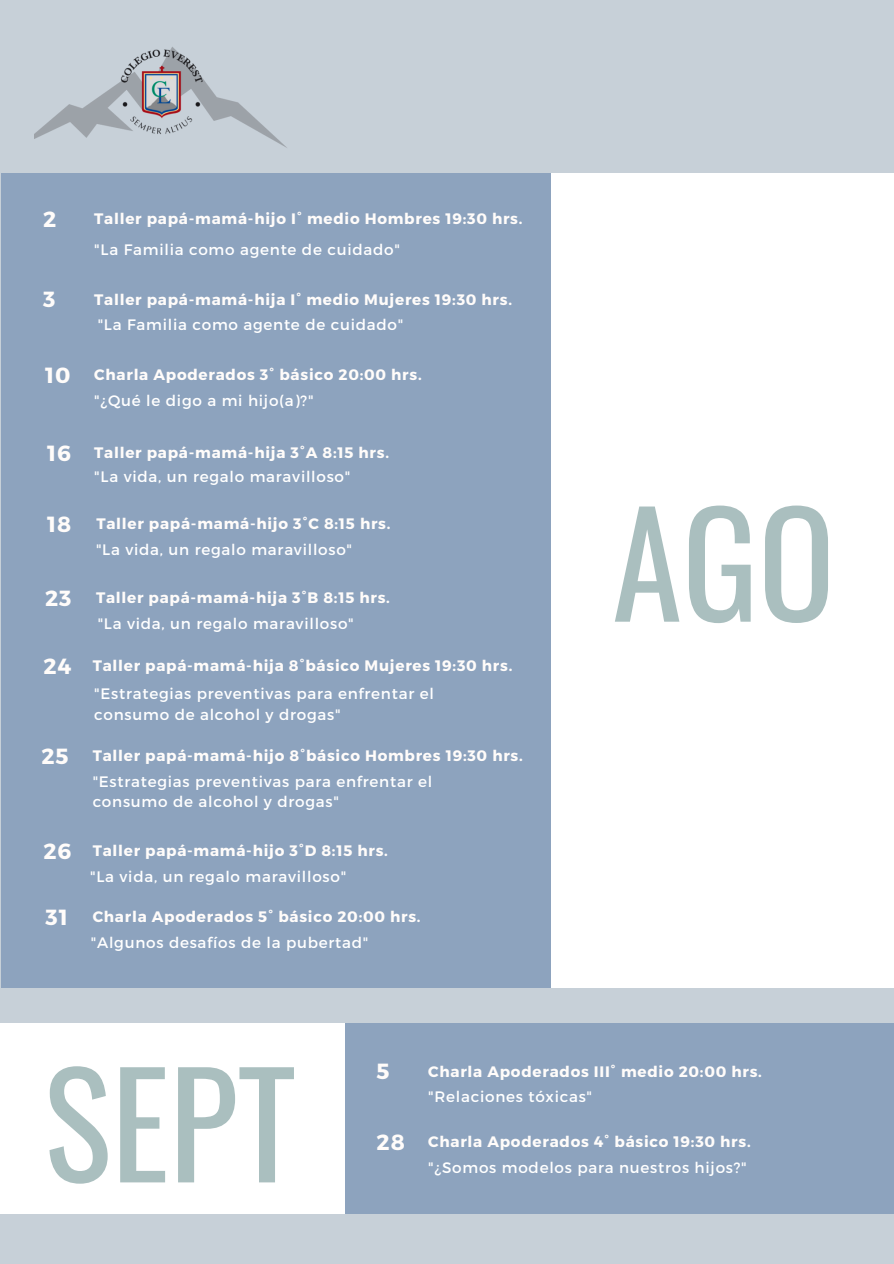
<style>
.page{position:relative;width:894px;height:1264px;background:#fff}
.page>*{position:absolute;margin:0;border:0;box-sizing:border-box;transform-origin:0 0}
.t1{font:142.05px "Oswald";color:#aabfbf}
.t2{font:700 21.9px "Montserrat";letter-spacing:.05em;color:#fffcfa}
.t3{font:700 15.15px "Montserrat";letter-spacing:.05em;color:#fffcfa}
.t4{font:15.15px/20.2px "Montserrat";letter-spacing:.05em;color:#fff}
</style>
<div class="page">
<div style="left:0;top:0;width:893px;height:1263px;background:#c7d0d8"></div>
<div style="left:551px;top:173px;width:342px;height:814px;background:#fff"></div>
<div style="left:1px;top:173px;width:550px;height:814px;background:#8da3be"></div>
<div style="left:0;top:1022px;width:344px;height:191px;background:#fff"></div>
<div style="left:344px;top:1022px;width:549px;height:191px;background:#8da3be"></div>
<img style="left:35px;top:47px;width:252px;height:101px">
<p class="t2" style="left:43px;top:205px;width:15px">2</p>
<p class="t3" style="left:94px;top:209px;width:429px">Taller papá-mamá-hijo I˚ medio Hombres 19:30 hrs.</p>
<p class="t4" style="left:94px;top:238px;width:307px">"La Familia como agente de cuidado"</p>
<p class="t2" style="left:43px;top:285px;width:14px">3</p>
<p class="t3" style="left:94px;top:289px;width:419px">Taller papá-mamá-hija I˚ medio Mujeres 19:30 hrs.</p>
<p class="t4" style="left:98px;top:314px;width:307px">"La Familia como agente de cuidado"</p>
<p class="t2" style="left:45px;top:361px;width:27px">10</p>
<p class="t3" style="left:94px;top:365px;width:329px">Charla Apoderados 3˚ básico 20:00 hrs.</p>
<p class="t4" style="left:94px;top:389px;width:221px">"¿Qué le digo a mi hijo(a)?"</p>
<p class="t2" style="left:47px;top:438px;width:25px">16</p>
<p class="t3" style="left:94px;top:442px;width:296px">Taller papá-mamá-hija 3˚A 8:15 hrs.</p>
<p class="t4" style="left:94px;top:466px;width:257px">"La vida, un regalo maravilloso"</p>
<p class="t2" style="left:47px;top:510px;width:26px">18</p>
<p class="t3" style="left:96px;top:514px;width:295px">Taller papá-mamá-hijo 3˚C 8:15 hrs.</p>
<p class="t4" style="left:96px;top:539px;width:257px">"La vida, un regalo maravilloso"</p>
<p class="t2" style="left:45px;top:584px;width:28px">23</p>
<p class="t3" style="left:96px;top:588px;width:295px">Taller papá-mamá-hija 3˚B 8:15 hrs.</p>
<p class="t4" style="left:98px;top:613px;width:257px">"La vida, un regalo maravilloso"</p>
<p class="t2" style="left:43px;top:652px;width:30px">24</p>
<p class="t3" style="left:93px;top:656px;width:421px">Taller papá-mamá-hija 8˚básico Mujeres 19:30 hrs.</p>
<p class="t4" style="left:94px;top:683px;width:341px">"Estrategias preventivas para enfrentar el consumo de alcohol y drogas"</p>
<p class="t2" style="left:41px;top:741px;width:29px">25</p>
<p class="t3" style="left:93px;top:745px;width:431px">Taller papá-mamá-hijo 8˚básico Hombres 19:30 hrs.</p>
<p class="t4" style="left:93px;top:770px;width:341px">"Estrategias preventivas para enfrentar el consumo de alcohol y drogas"</p>
<p class="t2" style="left:43px;top:837px;width:30px">26</p>
<p class="t3" style="left:93px;top:840px;width:296px">Taller papá-mamá-hijo 3˚D 8:15 hrs.</p>
<p class="t4" style="left:90px;top:866px;width:257px">"La vida, un regalo maravilloso"</p>
<p class="t2" style="left:45px;top:902px;width:24px">31</p>
<p class="t3" style="left:93px;top:906px;width:329px">Charla Apoderados 5˚ básico 20:00 hrs.</p>
<p class="t4" style="left:91px;top:931px;width:279px">"Algunos desafíos de la pubertad"</p>
<p class="t1" style="left:612px;top:452px;width:224px">AGO</p>
<p class="t1" style="left:44px;top:1012px;width:253px">SEPT</p>
<p class="t2" style="left:376px;top:1056px;width:15px">5</p>
<p class="t2" style="left:376px;top:1127px;width:30px">28</p>
<p class="t3" style="left:428px;top:1061px;width:335px">Charla Apoderados III˚ medio 20:00 hrs.</p>
<p class="t4" style="left:428px;top:1085px;width:165px">"Relaciones tóxicas"</p>
<p class="t3" style="left:428px;top:1131px;width:324px">Charla Apoderados 4˚ básico 19:30 hrs.</p>
<p class="t4" style="left:428px;top:1156px;width:320px">"¿Somos modelos para nuestros hijos?"</p>
</div>
